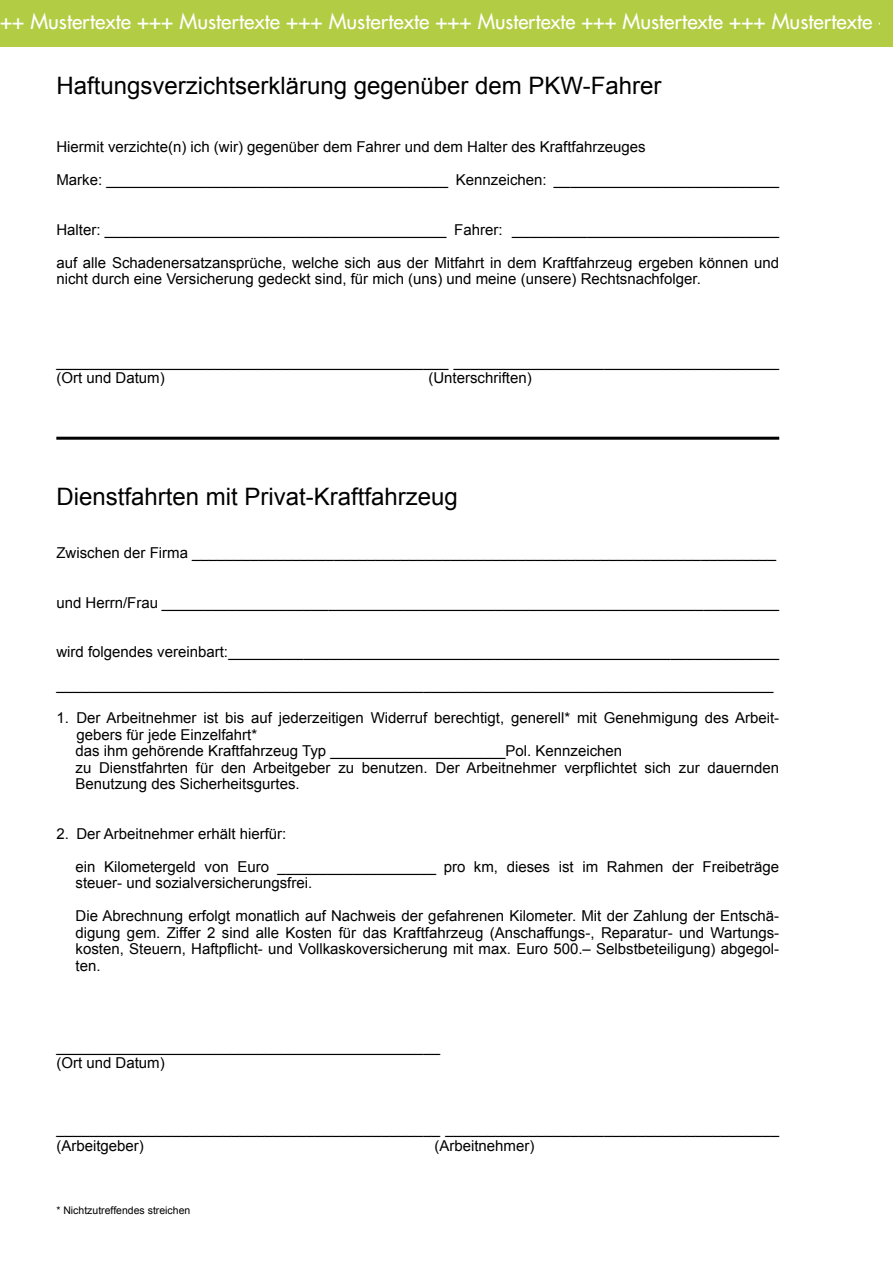
<style>
.page{position:relative;width:893px;height:1263px;background:#fff}
.page>*{position:absolute;margin:0;border:0;box-sizing:border-box;transform-origin:0 0}
.t1{font:24px "Arial";color:#000}
.t2{font:21px "Futura LT";color:#fff}
.t3{font:15px/16.5px "Arial";color:#000}
.t4{font:15px "Futura LT";color:#fff}
.t5{font:10.5px "Arial";color:#000}
</style>
<div class="page">
<div style="left:0;top:0;width:893px;height:47px;background:#b2cd43"></div>
<hr style="left:56px;top:437px;width:723px;height:3px;background:#000">
<h2 class="t2" style="left:0;top:8px;width:892px">++ Mustertexte +++ Mustertexte +++ Mustertexte +++ Mustertexte +++ Mustertexte +++ Mustertexte +</h2>
<p class="t4" style="left:21px;top:15px;width:19px">14</p>
<p class="t4" style="left:60px;top:15px;width:116px">Rhein Westerwald</p>
<h1 class="t1" style="left:56px;top:72px;width:607px">Haftungsverzichtserklärung gegenüber dem PKW-Fahrer</h1>
<p class="t3" style="left:56px;top:138px;width:591px">Hiermit verzichte(n) ich (wir) gegenüber dem Fahrer und dem Halter des Kraftfahrzeuges</p>
<p class="t3" style="left:56px;top:171px;width:724px">Marke: _________________________________________ Kennzeichen: ___________________________</p>
<p class="t3" style="left:56px;top:221px;width:724px">Halter: _________________________________________ Fahrer: ________________________________</p>
<p class="t3" style="left:56px;top:254px;width:724px">auf alle Schadenersatzansprüche, welche sich aus der Mitfahrt in dem Kraftfahrzeug ergeben können und nicht durch eine Versicherung gedeckt sind, für mich (uns) und meine (unsere) Rechtsnachfolger.</p>
<p class="t3" style="left:56px;top:353px;width:724px">_______________________________________________ _______________________________________ (Ort und Datum)</p>
<p class="t3" style="left:428px;top:369px;width:105px">(Unterschriften)</p>
<h1 class="t1" style="left:56px;top:483px;width:403px">Dienstfahrten mit Privat-Kraftfahrzeug</h1>
<p class="t3" style="left:56px;top:545px;width:721px">Zwischen der Firma ______________________________________________________________________</p>
<p class="t3" style="left:56px;top:594px;width:724px">und Herrn/Frau __________________________________________________________________________</p>
<p class="t3" style="left:56px;top:644px;width:724px">wird folgendes vereinbart:__________________________________________________________________</p>
<p class="t3" style="left:56px;top:677px;width:719px">______________________________________________________________________________________</p>
<p class="t3" style="left:76px;top:710px;width:705px;text-indent:-19px">1. Der Arbeitnehmer ist bis auf jederzeitigen Widerruf berechtigt, generell* mit Genehmigung des Arbeit&shy;gebers für jede Einzelfahrt*<br>das ihm gehörende Kraftfahrzeug Typ _____________________Pol. Kennzeichen<br>zu Dienstfahrten für den Arbeitgeber zu benutzen. Der Arbeitnehmer verpflichtet sich zur dauernden Benutzung des Sicherheitsgurtes.</p>
<p class="t3" style="left:56px;top:825px;width:232px">2. Der Arbeitnehmer erhält hierfür:</p>
<p class="t3" style="left:76px;top:858px;width:705px">ein Kilometergeld von Euro ___________________ pro km, dieses ist im Rahmen der Freibeträge steuer- und sozialversicherungsfrei.</p>
<p class="t3" style="left:76px;top:908px;width:705px;text-align:justify">Die Abrechnung erfolgt monatlich auf Nachweis der gefahrenen Kilometer. Mit der Zahlung der Entschä&shy;digung gem. Ziffer 2 sind alle Kosten für das Kraftfahrzeug (Anschaffungs-, Reparatur- und Wartungs&shy;kosten, Steuern, Haftpflicht- und Vollkaskoversicherung mit max. Euro 500.– Selbstbeteiligung) abgegol&shy;ten.</p>
<p class="t3" style="left:56px;top:1038px;width:385px">______________________________________________ (Ort und Datum)</p>
<p class="t3" style="left:56px;top:1121px;width:724px">______________________________________________ ________________________________________ (Arbeitgeber)</p>
<p class="t3" style="left:434px;top:1137px;width:102px">(Arbeitnehmer)</p>
<p class="t5" style="left:56px;top:1204px;width:136px">* Nichtzutreffendes streichen</p>
</div>
